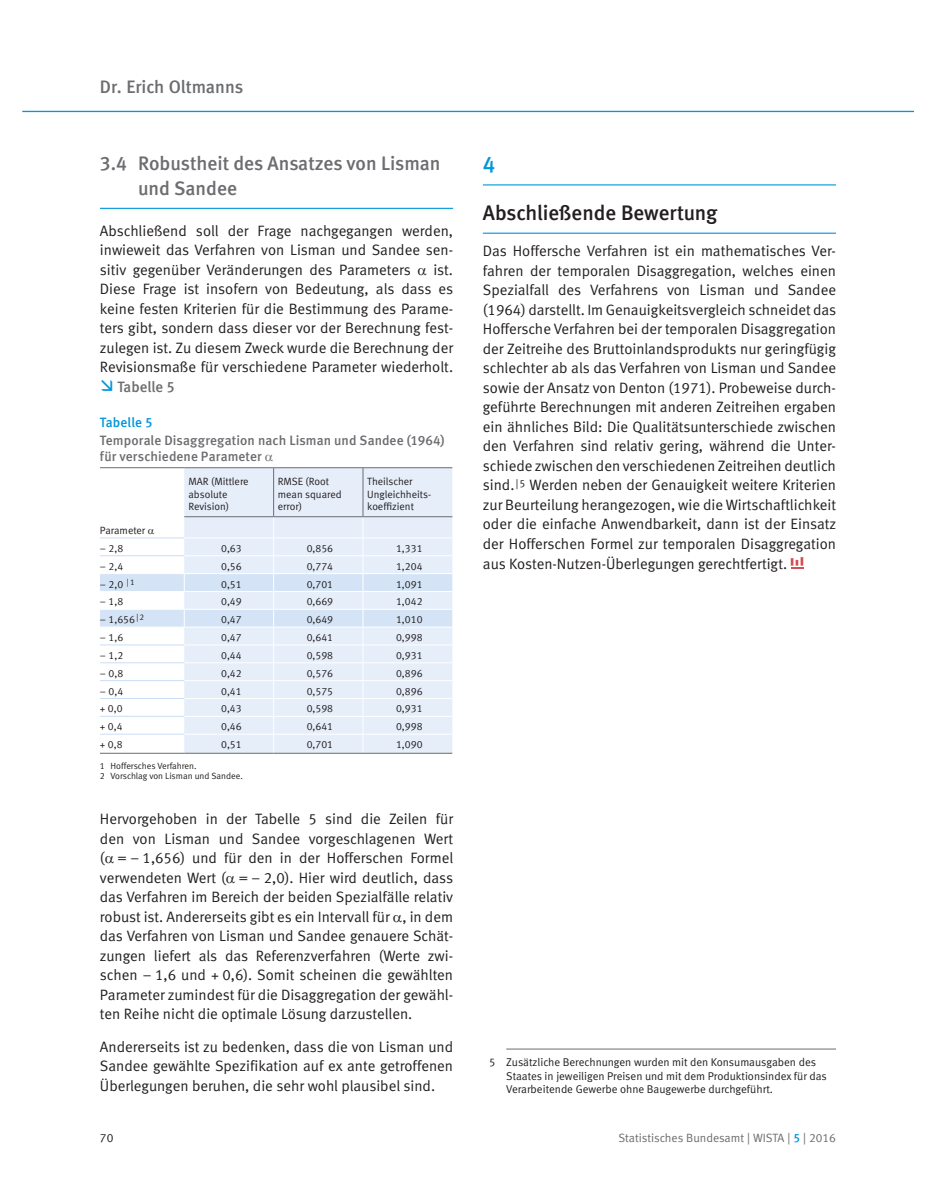
<style>
.page{position:relative;width:936px;height:1191px;background:#fff}
.page>*{position:absolute;margin:0;border:0;box-sizing:border-box;transform-origin:0 0}
._01_Überschrift_15Pt{font:22.5px "Meta Medium LF";color:#0097db}
._02_Überschrift_14Pt{font:21px "Meta Medium LF";color:#231f20}
._03_Überschrift_13Pt{font:19.5px/25.5px "Meta Medium LF";color:#6c6d70}
.t1{font:18px "Meta Medium LF";color:#6c6d70}
._05_Text_10Pt_13Pt_E{font:15px/19.5px "Meta Normal LF";color:#231f20;text-align:justify}
._05_Text_10Pt_13Pt_E-2{font:15px "Meta Medium LF";letter-spacing:-.005em;color:#6c6d70}
._07_Überschrift_9pt{font:13.5px/16.2px "Meta Medium LF";letter-spacing:.005em;color:#6c6d70}
._07_Überschrift_9pt-2{font:13.5px "Meta Medium LF";letter-spacing:.005em;color:#0097db}
.t2{font:12px "Meta Normal LF";color:#6c6d70}
.t3{font:12px "Meta Normal LF";color:#231f20}
._12_Fußnotentext{font:11.25px/13.5px "Meta Normal LF";color:#231f20}
._01_TabText_rechtsbü{font:10.5px "Meta Normal LF";color:#231f20}
._02_Tab_Vorspalte_E0{font:10.5px/12.6px "Meta Normal LF";color:#231f20}
._08_TabTextFuß{font:9px "Meta Normal LF";color:#231f20}
.s1{font-family:"Meta Medium LF";color:#0097db}
</style>
<div class="page">
<hr style="left:100px;top:208px;width:353px;height:1px;background:#0097db">
<hr style="left:483px;top:184px;width:353px;height:1px;background:#0097db">
<hr style="left:483px;top:233px;width:353px;height:1px;background:#0097db">
<svg style="left:790px;top:557px;width:13px;height:11px"></svg>
<hr style="left:506px;top:1048px;width:330px;height:1px;background:#6c6d70">
<div style="left:184px;top:468px;width:268px;height:48px;background:#e6eefa"></div>
<hr style="left:273px;top:468px;width:1px;height:48px;background:#6c6d70">
<hr style="left:362px;top:468px;width:1px;height:48px;background:#6c6d70">
<hr style="left:184px;top:467px;width:89px;height:1px;background:#6c6d70">
<hr style="left:273px;top:467px;width:90px;height:1px;background:#6c6d70">
<hr style="left:363px;top:467px;width:89px;height:1px;background:#6c6d70">
<hr style="left:184px;top:516px;width:89px;height:1px;background:#6c6d70">
<hr style="left:273px;top:516px;width:90px;height:1px;background:#6c6d70">
<hr style="left:363px;top:516px;width:89px;height:1px;background:#6c6d70">
<hr style="left:184px;top:753px;width:89px;height:1px;background:#6c6d70">
<hr style="left:273px;top:753px;width:90px;height:1px;background:#6c6d70">
<hr style="left:363px;top:753px;width:89px;height:1px;background:#6c6d70">
<hr style="left:100px;top:753px;width:84px;height:1px;background:#6c6d70">
<hr style="left:100px;top:467px;width:84px;height:1px;background:#6c6d70">
<hr style="left:22px;top:111px;width:891px;height:1px;background:#0097db">
<svg style="left:100px;top:517px;width:352px;height:236px"></svg>
<p class="t1" style="left:100px;top:76px;width:145px">Dr. Erich Oltmanns</p>
<p class="_03_Überschrift_13Pt" style="left:138px;top:150px;width:304px;text-indent:-38px">3.4 Robustheit des Ansatzes von Lisman und Sandee</p>
<p class="_05_Text_10Pt_13Pt_E" style="left:100px;top:221px;width:354px">Abschließend soll der Frage nachgegangen werden, inwieweit das Verfahren von Lisman und Sandee sen&shy;sitiv gegenüber Veränderungen des Parameters</p>
<p class="_05_Text_10Pt_13Pt_E" style="left:433px;top:260px;width:21px">ist.</p>
<p class="_05_Text_10Pt_13Pt_E" style="left:100px;top:279px;width:355px">Diese Frage ist insofern von Bedeutung, als dass es</p>
<p class="_05_Text_10Pt_13Pt_E" style="left:100px;top:299px;width:354px">keine festen Kriterien für die Bestimmung des Parame-</p>
<p class="_05_Text_10Pt_13Pt_E" style="left:100px;top:318px;width:354px">ters gibt, sondern dass dieser vor der Berechnung fest-</p>
<p class="_05_Text_10Pt_13Pt_E" style="left:100px;top:338px;width:354px">zulegen ist. Zu diesem Zweck wurde die Berechnung der</p>
<p class="_05_Text_10Pt_13Pt_E" style="left:100px;top:357px;width:354px">Revisionsmaße für verschiedene Parameter wiederholt.</p>
<p class="_05_Text_10Pt_13Pt_E-2" style="left:117px;top:378px;width:59px">Tabelle 5</p>
<p class="_07_Überschrift_9pt-2" style="left:100px;top:414px;width:54px">Tabelle 5</p>
<p class="_07_Überschrift_9pt" style="left:100px;top:432px;width:346px">Temporale Disaggregation nach Lisman und Sandee (1964) für verschiedene Parameter</p>
<p class="_02_Tab_Vorspalte_E0" style="left:188px;top:475px;width:62px">MAR (Mittlere absolute<br>Revision)</p>
<p class="_02_Tab_Vorspalte_E0" style="left:278px;top:475px;width:65px">RMSE (Root mean squared error)</p>
<p class="_02_Tab_Vorspalte_E0" style="left:367px;top:475px;width:64px">Theilscher<br>Ungleichheits&shy;koeffizient</p>
<p class="_02_Tab_Vorspalte_E0" style="left:100px;top:524px;width:47px">Parameter</p>
<p class="_02_Tab_Vorspalte_E0" style="left:100px;top:542px;width:25px">– 2,8</p>
<p class="_01_TabText_rechtsbü" style="left:221px;top:542px;width:22px">0,63</p>
<p class="_01_TabText_rechtsbü" style="left:307px;top:542px;width:28px">0,856</p>
<p class="_01_TabText_rechtsbü" style="left:396px;top:542px;width:28px">1,331</p>
<p class="_02_Tab_Vorspalte_E0" style="left:100px;top:559px;width:25px">– 2,4</p>
<p class="_01_TabText_rechtsbü" style="left:221px;top:560px;width:22px">0,56</p>
<p class="_01_TabText_rechtsbü" style="left:307px;top:560px;width:28px">0,774</p>
<p class="_01_TabText_rechtsbü" style="left:396px;top:560px;width:28px">1,204</p>
<p class="_02_Tab_Vorspalte_E0" style="left:100px;top:577px;width:36px">– 2,0 <sup>|1</sup></p>
<p class="_01_TabText_rechtsbü" style="left:221px;top:578px;width:22px">0,51</p>
<p class="_01_TabText_rechtsbü" style="left:307px;top:578px;width:28px">0,701</p>
<p class="_01_TabText_rechtsbü" style="left:396px;top:578px;width:28px">1,091</p>
<p class="_02_Tab_Vorspalte_E0" style="left:100px;top:595px;width:25px">– 1,8</p>
<p class="_01_TabText_rechtsbü" style="left:221px;top:596px;width:22px">0,49</p>
<p class="_01_TabText_rechtsbü" style="left:307px;top:596px;width:28px">0,669</p>
<p class="_01_TabText_rechtsbü" style="left:396px;top:596px;width:28px">1,042</p>
<p class="_02_Tab_Vorspalte_E0" style="left:100px;top:613px;width:46px">– 1,656 <sup>|2</sup></p>
<p class="_01_TabText_rechtsbü" style="left:221px;top:613px;width:22px">0,47</p>
<p class="_01_TabText_rechtsbü" style="left:307px;top:613px;width:28px">0,649</p>
<p class="_01_TabText_rechtsbü" style="left:396px;top:613px;width:28px">1,010</p>
<p class="_02_Tab_Vorspalte_E0" style="left:100px;top:631px;width:25px">– 1,6</p>
<p class="_01_TabText_rechtsbü" style="left:221px;top:631px;width:22px">0,47</p>
<p class="_01_TabText_rechtsbü" style="left:307px;top:631px;width:28px">0,641</p>
<p class="_01_TabText_rechtsbü" style="left:396px;top:631px;width:28px">0,998</p>
<p class="_02_Tab_Vorspalte_E0" style="left:100px;top:649px;width:25px">– 1,2</p>
<p class="_01_TabText_rechtsbü" style="left:221px;top:649px;width:22px">0,44</p>
<p class="_01_TabText_rechtsbü" style="left:307px;top:649px;width:28px">0,598</p>
<p class="_01_TabText_rechtsbü" style="left:396px;top:649px;width:28px">0,931</p>
<p class="_02_Tab_Vorspalte_E0" style="left:100px;top:666px;width:25px">– 0,8</p>
<p class="_01_TabText_rechtsbü" style="left:221px;top:667px;width:22px">0,42</p>
<p class="_01_TabText_rechtsbü" style="left:307px;top:667px;width:28px">0,576</p>
<p class="_01_TabText_rechtsbü" style="left:396px;top:667px;width:28px">0,896</p>
<p class="_02_Tab_Vorspalte_E0" style="left:100px;top:684px;width:25px">– 0,4</p>
<p class="_01_TabText_rechtsbü" style="left:221px;top:685px;width:22px">0,41</p>
<p class="_01_TabText_rechtsbü" style="left:307px;top:685px;width:28px">0,575</p>
<p class="_01_TabText_rechtsbü" style="left:396px;top:685px;width:28px">0,896</p>
<p class="_02_Tab_Vorspalte_E0" style="left:100px;top:702px;width:24px">+ 0,0</p>
<p class="_01_TabText_rechtsbü" style="left:221px;top:703px;width:22px">0,43</p>
<p class="_01_TabText_rechtsbü" style="left:307px;top:703px;width:28px">0,598</p>
<p class="_01_TabText_rechtsbü" style="left:396px;top:703px;width:28px">0,931</p>
<p class="_02_Tab_Vorspalte_E0" style="left:100px;top:720px;width:24px">+ 0,4</p>
<p class="_01_TabText_rechtsbü" style="left:221px;top:720px;width:22px">0,46</p>
<p class="_01_TabText_rechtsbü" style="left:307px;top:720px;width:28px">0,641</p>
<p class="_01_TabText_rechtsbü" style="left:396px;top:720px;width:28px">0,998</p>
<p class="_02_Tab_Vorspalte_E0" style="left:100px;top:738px;width:24px">+ 0,8</p>
<p class="_01_TabText_rechtsbü" style="left:221px;top:738px;width:22px">0,51</p>
<p class="_01_TabText_rechtsbü" style="left:307px;top:738px;width:28px">0,701</p>
<p class="_01_TabText_rechtsbü" style="left:396px;top:738px;width:28px">1,090</p>
<p class="_08_TabTextFuß" style="left:100px;top:760px;width:98px">1 Hoffersches Verfahren.</p>
<p class="_08_TabTextFuß" style="left:100px;top:771px;width:144px">2 Vorschlag von Lisman und Sandee.</p>
<p class="_05_Text_10Pt_13Pt_E" style="left:100px;top:809px;width:355px">Hervorgehoben in der Tabelle 5 sind die Zeilen für den von Lisman und Sandee vorgeschlagenen Wert ( = – 1,656) und für den in der Hofferschen Formel verwendeten Wert ( = – 2,0). Hier wird deutlich, dass das Verfahren im Bereich der beiden Spezialfälle relativ robust ist. Andererseits gibt es ein Intervall für , in dem das Verfahren von Lisman und Sandee genauere Schät&shy;zungen liefert als das Referenzverfahren (Werte zwi&shy;schen – 1,6 und + 0,6). Somit scheinen die gewählten Parameter zumindest für die Disaggregation der gewähl&shy;ten Reihe nicht die optimale Lösung darzustellen.</p>
<p class="_05_Text_10Pt_13Pt_E" style="left:100px;top:1036px;width:354px">Andererseits ist zu bedenken, dass die von Lisman und Sandee gewählte Spezifikation auf ex ante getroffenen Überlegungen beruhen, die sehr wohl plausibel sind.</p>
<p class="_01_Überschrift_15Pt" style="left:483px;top:151px;width:14px">4</p>
<p class="_02_Überschrift_14Pt" style="left:483px;top:200px;width:236px">Abschließende Bewertung</p>
<p class="_05_Text_10Pt_13Pt_E" style="left:483px;top:241px;width:355px">Das Hoffersche Verfahren ist ein mathematisches Ver&shy;fahren der temporalen Disaggregation, welches einen Spezialfall des Verfahrens von Lisman und Sandee (1964) darstellt. Im Genauigkeitsvergleich schneidet das Hoffersche Verfahren bei der temporalen Disaggregation der Zeitreihe des Bruttoinlandsprodukts nur geringfügig schlechter ab als das Verfahren von Lisman und Sandee sowie der Ansatz von Denton (1971). Probeweise durch&shy;geführte Berechnungen mit anderen Zeitreihen ergaben ein ähnliches Bild: Die Qualitätsunterschiede zwischen den Verfahren sind relativ gering, während die Unter&shy;schiede zwischen den verschiedenen Zeitreihen deutlich sind.<sup>|5</sup> Werden neben der Genauigkeit weitere Kriterien zur Beurteilung herangezogen, wie die Wirtschaftlichkeit oder die einfache Anwendbarkeit, dann ist der Einsatz der Hofferschen Formel zur temporalen Disaggregation aus Kosten-Nutzen-Überlegungen gerechtfertigt.</p>
<p class="_12_Fußnotentext" style="left:506px;top:1055px;width:322px;text-indent:-17px">5 Zusätzliche Berechnungen wurden mit den Konsumausgaben des<br>Staates in jeweiligen Preisen und mit dem Produktionsindex für das<br>Verarbeitende Gewerbe ohne Baugewerbe durchgeführt.</p>
<p class="t3" style="left:100px;top:1130px;width:15px">70</p>
<p class="t2" style="left:618px;top:1130px;width:219px">Statistisches Bundesamt | WISTA | <span class="s1">5</span> | 2016</p>
</div>
